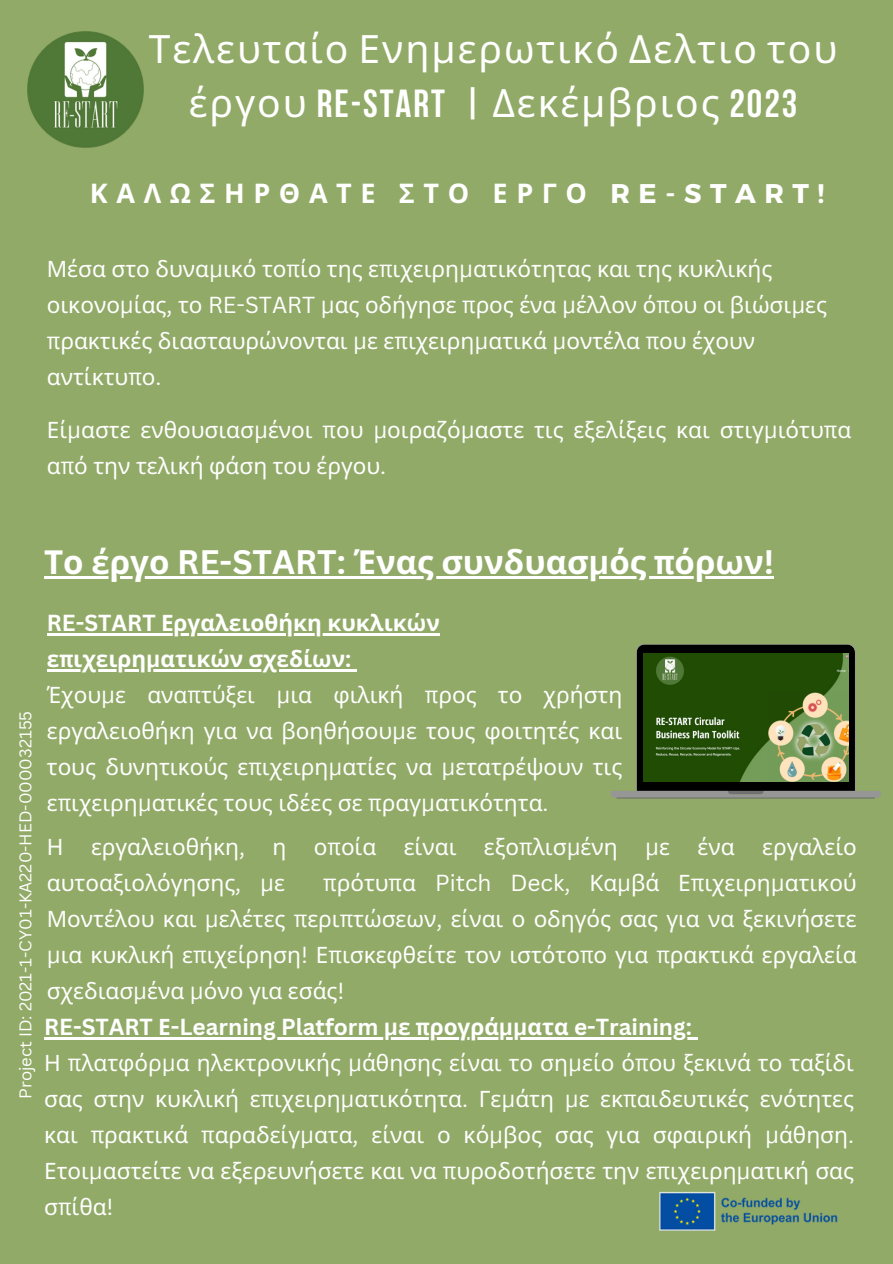
<style>
.page{position:relative;width:893px;height:1264px;background:#fff}
.page>*{position:absolute;margin:0;border:0;box-sizing:border-box;transform-origin:0 0}
.t1{font:39px/54px "Noto Sans";letter-spacing:.05em;color:#fff;text-align:center}
.t2{font:700 33px "Noto Sans";color:#fff}
.t3{font:700 27px "Noto Sans";letter-spacing:.315em;color:#fff}
.t4{font:22.5px/36px "Noto Sans";color:#fff}
.t5{font:700 22.5px "Canva Sans";color:#fff}
.t6{font:700 22.5px "Noto Sans";color:#fff}
.t7{font:16.5px "Canva Sans";color:#fff}
.s1{font-family:"Bebas Neue";font-weight:700}
.s2{font-family:"Montserrat"}
.s3{font-family:"Canva Sans"}
.s4{font-weight:700}
.s5{font-family:"Canva Sans";font-weight:700}
.s6{font-family:"Noto Sans"}
</style>
<div class="page">
<div style="left:0;top:0;width:892px;height:1263px;background:#92aa68"></div>
<img style="left:28px;top:31px;width:116px;height:116px">
<img style="left:659px;top:1191px;width:179px;height:39px">
<svg style="left:611px;top:644px;width:269px;height:154px"></svg>
<img style="left:643px;top:653px;width:205px;height:128px">
<hr style="left:47px;top:633px;width:393px;height:2px;background:#fff">
<hr style="left:47px;top:669px;width:304px;height:2px;background:#fff">
<svg style="left:351px;top:669px;width:6px;height:2px"></svg>
<hr style="left:44px;top:576px;width:730px;height:2px;background:#fff">
<hr style="left:44px;top:1037px;width:648px;height:2px;background:#fff">
<h3 class="t1" style="left:149px;top:21px;width:690px">Τελευταίο Ενημερωτικό Δελτιο του έργου <span class="s1">RE-START |</span> Δεκέμβριος <span class="s1">2023</span></h3>
<h4 class="t3" style="left:90px;top:175px;width:736px">ΚΑΛΩΣΗΡΘΑΤΕ ΣΤΟ ΕΡΓΟ <span class="s2">RE-START!</span></h4>
<p class="t4" style="left:47px;top:250px;width:781px">Μέσα στο δυνα<span class="s3">μ</span>ικό το<span class="s3">π</span>ίο της ε<span class="s3">π</span>ιχειρη<span class="s3">μ</span>ατικότητας και της κυκλικής οικονο<span class="s3">μ</span>ίας<span class="s3">,</span> το <span class="s3">RE-START μ</span>ας οδήγησε <span class="s3">π</span>ρος ένα <span class="s3">μ</span>έλλον ό<span class="s3">π</span>ου οι βιώσι<span class="s3">μ</span>ες <span class="s3">π</span>ρακτικές διασταυρώνονται <span class="s3">μ</span>ε ε<span class="s3">π</span>ιχειρη<span class="s3">μ</span>ατικά <span class="s3">μ</span>οντέλα <span class="s3">π</span>ου έχουν αντίκτυ<span class="s3">π</span>ο<span class="s3">.</span></p>
<h4 class="t4" style="left:47px;top:411px;width:805px">Εί<span class="s3">μ</span>αστε ενθουσιασ<span class="s3">μ</span>ένοι <span class="s3">π</span>ου <span class="s3">μ</span>οιραζό<span class="s3">μ</span>αστε τις εξελίξεις και στιγ<span class="s3">μ</span>ιότυ<span class="s3">π</span>α α<span class="s3">π</span>ό την τελική φάση του έργου<span class="s3">.</span></h4>
<p class="t2" style="left:44px;top:538px;width:731px">Το έργο <span class="s3">RE-START:</span> Ένας συνδυασ<span class="s3">μ</span>ός <span class="s3">π</span>όρων<span class="s3">!</span></p>
<h2 class="t7" style="left:14px;top:1099px;width:389px;rotate:-90deg">Project ID: 2021-1-CY01-KA220-HED-000032155</h2>
<h4 class="t6" style="left:47px;top:607px;width:394px"><span class="s3">RE-START</span> Εργαλειοθήκη κυκλικών</h4>
<h4 class="t4" style="left:47px;top:640px;width:577px"><span class="s4">ε</span><span class="s5">π</span><span class="s4">ιχειρη</span><span class="s5">μ</span><span class="s4">ατικών σχεδίων</span><span class="s5">:<br></span>Έχου<span class="s3">μ</span>ε ανα<span class="s3">π</span>τύξει <span class="s3">μ</span>ια φιλική <span class="s3">π</span>ρος το χρήστη εργαλειοθήκη για να βοηθήσου<span class="s3">μ</span>ε τους φοιτητές και τους δυνητικούς ε<span class="s3">π</span>ιχειρη<span class="s3">μ</span>ατίες να <span class="s3">μ</span>ετατρέψουν τις ε<span class="s3">π</span>ιχειρη<span class="s3">μ</span>ατικές τους ιδέες σε <span class="s3">π</span>ραγ<span class="s3">μ</span>ατικότητα<span class="s3">.</span></h4>
<p class="t4" style="left:47px;top:828px;width:811px">Η εργαλειοθήκη<span class="s3">,</span> η ο<span class="s3">π</span>οία είναι εξο<span class="s3">π</span>λισ<span class="s3">μ</span>ένη <span class="s3">μ</span>ε ένα εργαλείο αυτοαξιολόγησης<span class="s3">, μ</span>ε</p>
<p class="t4" style="left:47px;top:864px;width:811px;text-align:justify;text-indent:276px"><span class="s3">π</span>ρότυ<span class="s3">π</span>α <span class="s3">Pitch Deck,</span> Κα<span class="s3">μ</span>βά Ε<span class="s3">π</span>ιχειρη<span class="s3">μ</span>ατικού Μοντέλου και <span class="s3">μ</span>ελέτες <span class="s3">π</span>ερι<span class="s3">π</span>τώσεων<span class="s3">,</span> είναι ο οδηγός σας για να ξεκινήσετε <span class="s3">μ</span>ια κυκλική ε<span class="s3">π</span>ιχείρηση<span class="s3">!</span> Ε<span class="s3">π</span>ισκεφθείτε τον ιστότο<span class="s3">π</span>ο για <span class="s3">π</span>ρακτικά εργαλεία σχεδιασ<span class="s3">μ</span>ένα <span class="s3">μ</span>όνο για εσάς<span class="s3">!</span></p>
<p class="t5" style="left:44px;top:1011px;width:649px">RE-START <span class="s6">Ε</span>-Learning Platform μ<span class="s6">ε</span> π<span class="s6">ρογρά</span>μμ<span class="s6">ατα</span> e-Training:</p>
<p class="t4" style="left:44px;top:1044px;width:811px;text-align:justify">Η <span class="s3">π</span>λατφόρ<span class="s3">μ</span>α ηλεκτρονικής <span class="s3">μ</span>άθησης είναι το ση<span class="s3">μ</span>είο ό<span class="s3">π</span>ου ξεκινά το ταξίδι σας στην κυκλική ε<span class="s3">π</span>ιχειρη<span class="s3">μ</span>ατικότητα<span class="s3">.</span> Γε<span class="s3">μ</span>άτη <span class="s3">μ</span>ε εκ<span class="s3">π</span>αιδευτικές ενότητες και <span class="s3">π</span>ρακτικά <span class="s3">π</span>αραδείγ<span class="s3">μ</span>ατα<span class="s3">,</span> είναι ο κό<span class="s3">μ</span>βος σας για σφαιρική <span class="s3">μ</span>άθηση<span class="s3">.<br></span>Ετοι<span class="s3">μ</span>αστείτε να εξερευνήσετε και να <span class="s3">π</span>υροδοτήσετε την ε<span class="s3">π</span>ιχειρη<span class="s3">μ</span>ατική σας σ<span class="s3">π</span>ίθα<span class="s3">!</span></p>
</div>
